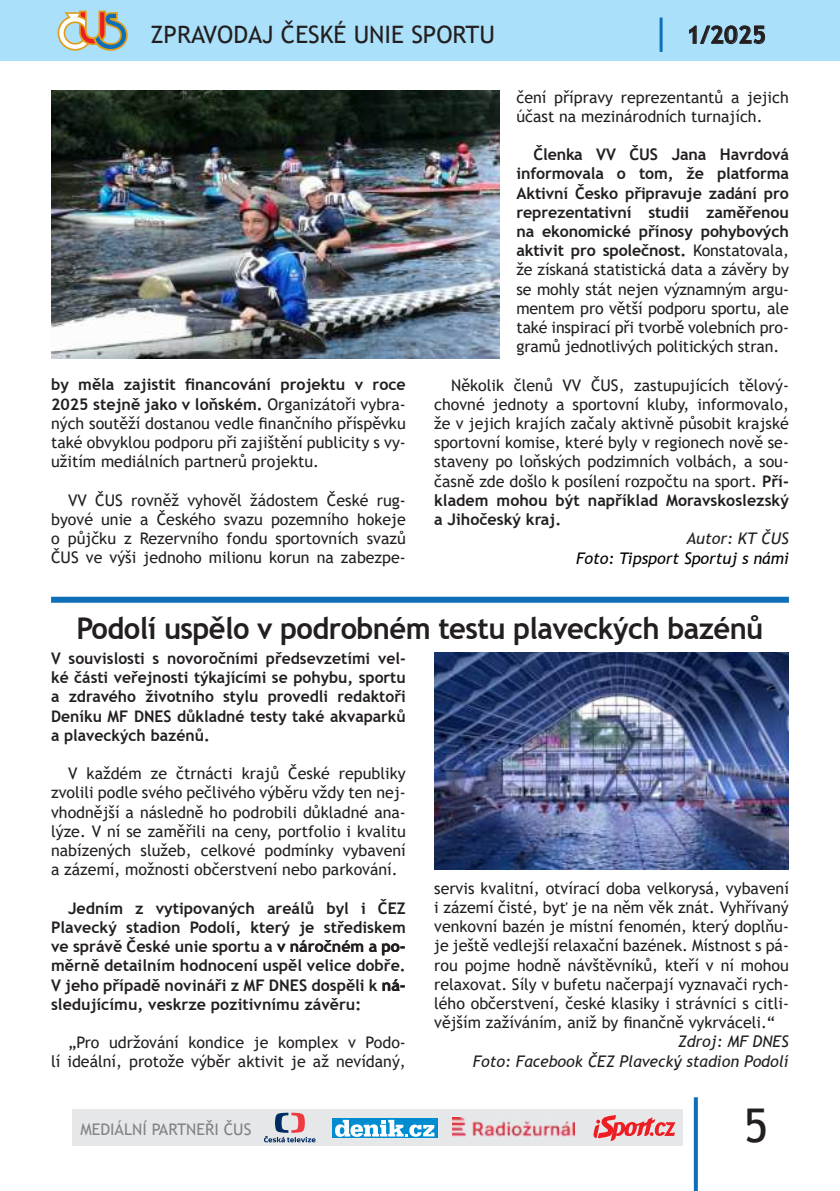
<style>
.page{position:relative;width:840px;height:1191px;background:#fff}
.page>*{position:absolute;margin:0;border:0;box-sizing:border-box;transform-origin:0 0}
.t1{font:46.6px "Trebuchet MS";color:#231f20}
.t2{font:700 30px "Trebuchet MS";letter-spacing:-.02em;color:#231f20}
.t3{font:24px "Trebuchet MS";color:#231f20}
.t4{font:700 24px "Trebuchet MS";color:#231f20}
.t5{font:16px/19.2px "Trebuchet MS";color:#231f20;text-align:justify}
.t6{font:700 16px/19.2px "Trebuchet MS";color:#231f20;text-align:justify}
.t7{font:italic 16px/19.2px "Trebuchet MS";color:#231f20;text-align:right}
.t8{font:italic 16px "Trebuchet MS";color:#000}
.t9{font:16px "Trebuchet MS";color:#808285}
.s1{font-weight:700}
</style>
<div class="page">
<div style="left:0;top:0;width:839px;height:61px;background:#aae0f9"></div>
<svg style="left:58px;top:11px;width:70px;height:40px"></svg>
<svg style="left:689px;top:25px;width:75px;height:19px"></svg>
<hr style="left:659px;top:18px;width:3px;height:34px;background:#0f6eb8">
<svg style="left:693px;top:1097px;width:4px;height:94px"></svg>
<div style="left:72px;top:1109px;width:609px;height:36px;background:#e6e7e9"></div>
<svg style="left:264px;top:1112px;width:51px;height:30px"></svg>
<img style="left:452px;top:1117px;width:122px;height:20px">
<svg style="left:332px;top:1118px;width:105px;height:20px"></svg>
<svg style="left:335px;top:1119px;width:99px;height:17px;background:#7ac3e6"></svg>
<svg style="left:593px;top:1115px;width:82px;height:26px"></svg>
<div style="left:51px;top:597px;width:737px;height:6px;background:#0f6eb8"></div>
<img style="left:434px;top:652px;width:354px;height:218px">
<img style="left:51px;top:91px;width:448px;height:267px">
<h3 class="t3" style="left:150px;top:20px;width:346px">ZPRAVODAJ ČESKÉ UNIE SPORTU</h3>
<h3 class="t4" style="left:686px;top:26px;width:81px">1/2025</h3>
<p class="t5" style="left:51px;top:375px;width:356px"><span class="s1">by měla zajistit 昀椀nancování projektu v roce 2025 stejně jako v loňském.</span> Organizátoři vybra&shy;ných soutěží dostanou vedle 昀椀nančního příspěvku také obvyklou podporu při zajištění publicity s vy&shy;užitím mediálních partnerů projektu.</p>
<p class="t5" style="left:51px;top:490px;width:356px;text-indent:17px">VV ČUS rovněž vyhověl žádostem České rug&shy;byové unie a Českého svazu pozemního hokeje o půjčku z Rezervního fondu sportovních svazů ČUS ve výši jednoho milionu korun na zabezpe-</p>
<p class="t5" style="left:516px;top:87px;width:274px">čení přípravy reprezentantů a jejich účast na mezinárodních turnajích.</p>
<p class="t5" style="left:516px;top:145px;width:274px;text-indent:17px"><span class="s1">Členka VV ČUS Jana Havrdová informovala o tom, že platforma Aktivní Česko připravuje zadání pro reprezentativní studii zaměřenou na ekonomické přínosy pohybových aktivit pro společnost.</span> Konstatovala, že získaná statistická data a závěry by se mohly stát nejen významným argu&shy;mentem pro větší podporu sportu, ale také inspirací při tvorbě volebních pro&shy;gramů jednotlivých politických stran.</p>
<p class="t5" style="left:434px;top:375px;width:356px;text-indent:17px">Několik členů VV ČUS, zastupujících tělový&shy;chovné jednoty a sportovní kluby, informovalo, že v jejich krajích začaly aktivně působit krajské sportovní komise, které byly v regionech nově se&shy;staveny po loňských podzimních volbách, a sou&shy;časně zde došlo k posílení rozpočtu na sport. <span class="s1">Pří&shy;kladem mohou být například Moravskoslezský a Jihočeský kraj.</span></p>
<p class="t7" style="left:686px;top:529px;width:104px">Autor: KT ČUS</p>
<p class="t8" style="left:575px;top:548px;width:214px">Foto: Tipsport Sportuj s námi</p>
<h2 class="t2" style="left:76px;top:609px;width:688px">Podolí uspělo v podrobném testu plaveckých bazénů</h2>
<p class="t6" style="left:51px;top:648px;width:356px">V souvislosti s novoročními předsevzetími vel&shy;ké části veřejnosti týkajícími se pohybu, sportu a zdravého životního stylu provedli redaktoři Deníku MF DNES důkladné testy také akvaparků a plaveckých bazénů.</p>
<p class="t5" style="left:51px;top:764px;width:356px;text-indent:17px">V každém ze čtrnácti krajů České republiky zvolili podle svého pečlivého výběru vždy ten nej&shy;vhodnější a následně ho podrobili důkladné ana&shy;lýze. V ní se zaměřili na ceny, portfolio i kvalitu nabízených služeb, celkové podmínky vybavení a zázemí, možnosti občerstvení nebo parkování.</p>
<p class="t6" style="left:51px;top:898px;width:356px;text-indent:17px">Jedním z vytipovaných areálů byl i ČEZ Plavecký stadion Podolí, který je střediskem ve správě České unie sportu a v náročném a po-</p>
<p class="t6" style="left:51px;top:936px;width:356px;text-indent:226px">v náročném a po&shy;měrně detailním hodnocení uspěl velice dobře.<br>V jeho případě novináři z MF DNES dospěli k ná&shy;sledujícímu, veskrze pozitivnímu závěru:</p>
<p class="t5" style="left:51px;top:1032px;width:356px;text-align:right">„Pro udržování kondice je komplex v Podo-<br>lí ideální, protože výběr aktivit je až nevídaný,</p>
<p class="t5" style="left:434px;top:878px;width:356px">servis kvalitní, otvírací doba velkorysá, vybavení i zázemí čisté, byť je na něm věk znát. Vyhřívaný venkovní bazén je místní fenomén, který doplňu&shy;je ještě vedlejší relaxační bazének. Místnost s pá&shy;rou pojme hodně návštěvníků, kteří v ní mohou relaxovat. Síly v bufetu načerpají vyznavači rych&shy;lého občerstvení, české klasiky i strávníci s citli&shy;vějším zažíváním, aniž by 昀椀nančně vykrváceli.“</p>
<p class="t7" style="left:472px;top:1032px;width:317px">Zdroj: MF DNES<br>Foto: Facebook ČEZ Plavecký stadion Podolí</p>
<p class="t9" style="left:80px;top:1118px;width:172px">MEDIÁLNÍ PARTNEŘI ČUS</p>
<h1 class="t1" style="left:743px;top:1096px;width:26px">5</h1>
</div>
